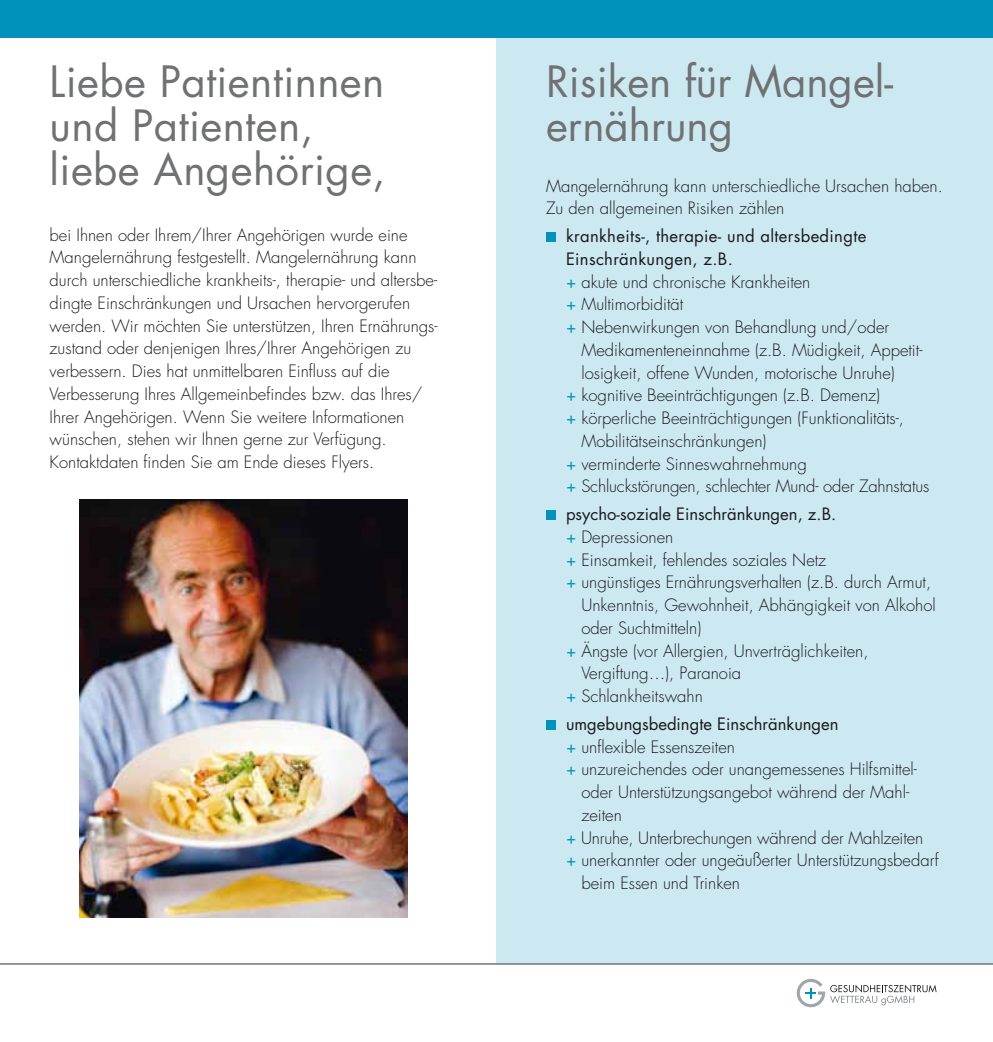
<style>
.page{position:relative;width:993px;height:1042px;background:#fff}
.page>*{position:absolute;margin:0;border:0;box-sizing:border-box;transform-origin:0 0}
.t1{font:42px/43.8px "Futura LT";letter-spacing:.01em;color:#707172}
.t2{font:300 16.62px/22.8px "Futura LT";color:#1a171c}
.t3{font:16.62px "Futura LT";color:#1a171c}
.t4{font:16.62px "Futura LT";letter-spacing:.02em;color:#1a171c}
.s1{font-weight:400;color:#0092bc}
</style>
<div class="page">
<div style="left:496px;top:35px;width:496px;height:929px;background:#cce9f2"></div>
<div style="left:0;top:0;width:496px;height:37px;background:#0092bc"></div>
<div style="left:496px;top:0;width:496px;height:37px;background:#0092bc"></div>
<hr style="left:0;top:963px;width:992px;height:2px;background:#87888a">
<svg style="left:796px;top:979px;width:140px;height:28px"></svg>
<div style="left:546px;top:232px;width:10px;height:10px;background:#0092bc"></div>
<div style="left:546px;top:510px;width:10px;height:10px;background:#0092bc"></div>
<div style="left:546px;top:720px;width:10px;height:10px;background:#0092bc"></div>
<img style="left:79px;top:500px;width:328px;height:417px">
<h1 class="t1" style="left:50px;top:60px;width:337px">Liebe Patientinnen und Patienten, liebe Angehörige,</h1>
<p class="t2" style="left:50px;top:224px;width:389px">bei Ihnen oder Ihrem/Ihrer Angehörigen wurde eine Mangelernährung festgestellt. Mangelernährung kann durch unterschiedliche krankheits-, therapie- und altersbe&shy;dingte Einschränkungen und Ursachen hervorgerufen werden. Wir möchten Sie unterstützen, Ihren Ernährungs&shy;zustand oder denjenigen Ihres/Ihrer Angehörigen zu verbessern. Dies hat unmittelbaren Einfluss auf die Verbesserung Ihres Allgemeinbefindes bzw. das Ihres/ Ihrer Angehörigen. Wenn Sie weitere Informationen wünschen, stehen wir Ihnen gerne zur Verfügung.<br>Kontaktdaten finden Sie am Ende dieses Flyers.</p>
<h1 class="t1" style="left:546px;top:60px;width:348px">Risiken für Mangel&shy;ernährung</h1>
<p class="t2" style="left:546px;top:175px;width:398px">Mangelernährung kann unterschiedliche Ursachen haben.<br>Zu den allgemeinen Risiken zählen</p>
<p class="t4" style="left:566px;top:225px;width:302px">krankheits-, therapie- und altersbedingte</p>
<p class="t4" style="left:566px;top:248px;width:168px">Einschränkungen, z.B.</p>
<p class="t2" style="left:566px;top:271px;width:246px"><span class="s1">+</span> akute und chronische Krankheiten</p>
<p class="t2" style="left:566px;top:293px;width:119px"><span class="s1">+</span> Multimorbidität</p>
<p class="t2" style="left:566px;top:316px;width:324px"><span class="s1">+</span> Nebenwirkungen von Behandlung und/oder</p>
<p class="t2" style="left:581px;top:339px;width:342px">Medikamenteneinnahme (z.B. Müdigkeit, Appetit-</p>
<p class="t2" style="left:581px;top:361px;width:315px">losigkeit, offene Wunden, motorische Unruhe)</p>
<p class="t2" style="left:566px;top:384px;width:315px"><span class="s1">+</span> kognitive Beeinträchtigungen (z.B. Demenz)</p>
<p class="t2" style="left:566px;top:407px;width:339px"><span class="s1">+</span> körperliche Beeinträchtigungen (Funktionalitäts-,</p>
<p class="t2" style="left:581px;top:430px;width:186px">Mobilitätseinschränkungen)</p>
<p class="t2" style="left:566px;top:452px;width:242px"><span class="s1">+</span> verminderte Sinneswahrnehmung</p>
<p class="t2" style="left:566px;top:475px;width:365px"><span class="s1">+</span> Schluckstörungen, schlechter Mund- oder Zahnstatus</p>
<p class="t3" style="left:566px;top:503px;width:272px">psycho-soziale Einschränkungen, z.B.</p>
<p class="t2" style="left:566px;top:526px;width:109px"><span class="s1">+</span> Depressionen</p>
<p class="t2" style="left:566px;top:548px;width:262px"><span class="s1">+</span> Einsamkeit, fehlendes soziales Netz</p>
<p class="t2" style="left:566px;top:571px;width:366px"><span class="s1">+</span> ungünstiges Ernährungsverhalten (z.B. durch Armut,</p>
<p class="t2" style="left:581px;top:594px;width:356px">Unkenntnis, Gewohnheit, Abhängigkeit von Alkohol</p>
<p class="t2" style="left:581px;top:617px;width:121px">oder Suchtmitteln)</p>
<p class="t2" style="left:566px;top:639px;width:304px"><span class="s1">+</span> Ängste (vor Allergien, Unverträglichkeiten,</p>
<p class="t2" style="left:581px;top:662px;width:161px">Vergiftung…), Paranoia</p>
<p class="t2" style="left:566px;top:685px;width:138px"><span class="s1">+</span> Schlankheitswahn</p>
<p class="t3" style="left:566px;top:713px;width:274px">umgebungsbedingte Einschränkungen</p>
<p class="t2" style="left:566px;top:735px;width:170px"><span class="s1">+</span> unflexible Essenszeiten</p>
<p class="t2" style="left:566px;top:758px;width:352px"><span class="s1">+</span> unzureichendes oder unangemessenes Hilfsmittel-</p>
<p class="t2" style="left:581px;top:781px;width:329px">oder Unterstützungsangebot während der Mahl-</p>
<p class="t2" style="left:581px;top:804px;width:42px">zeiten</p>
<p class="t2" style="left:566px;top:826px;width:358px"><span class="s1">+</span> Unruhe, Unterbrechungen während der Mahlzeiten</p>
<p class="t2" style="left:566px;top:849px;width:374px"><span class="s1">+</span> unerkannter oder ungeäußerter Unterstützungsbedarf</p>
<p class="t2" style="left:581px;top:872px;width:160px">beim Essen und Trinken</p>
</div>
